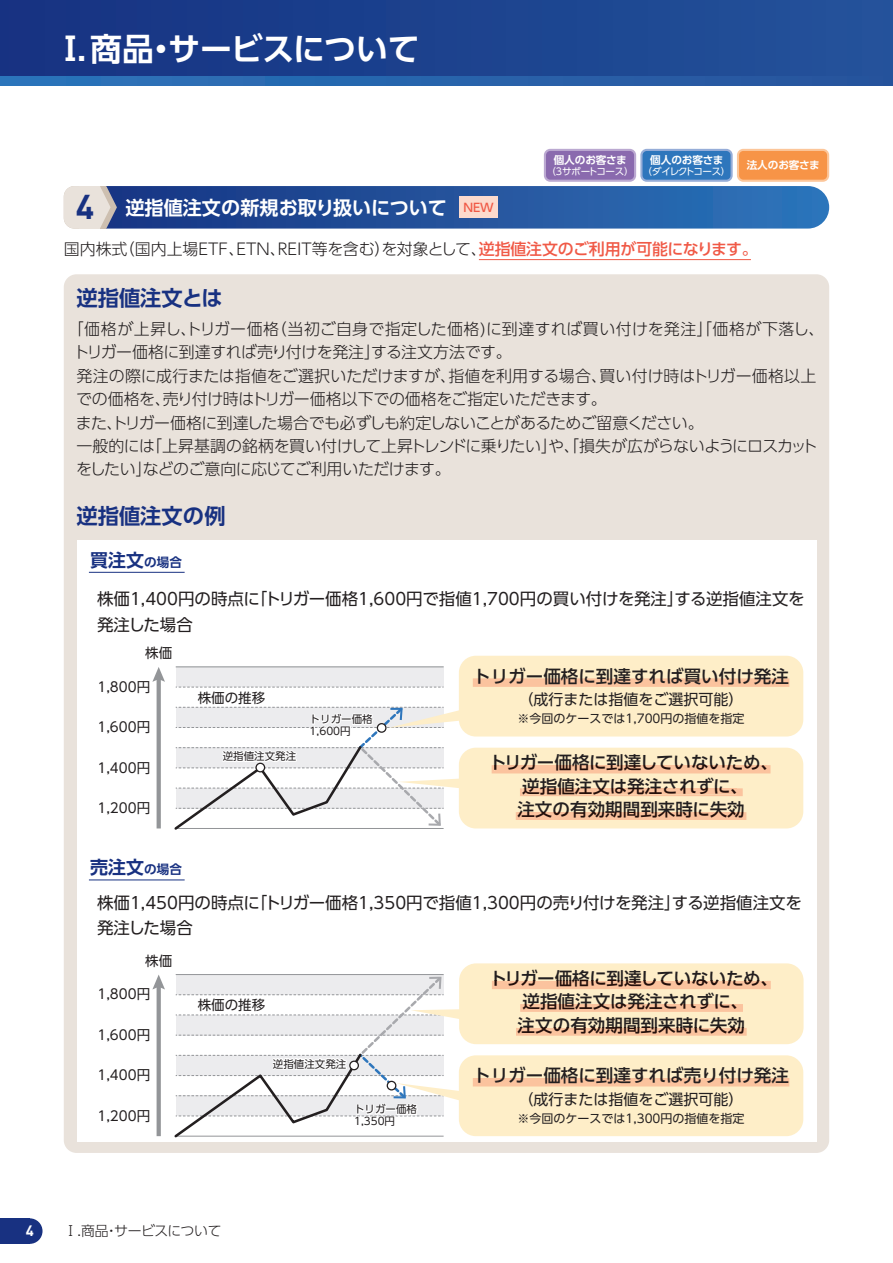
<style>
.page{position:relative;width:893px;height:1263px;background:#fff}
.page>*{position:absolute;margin:0;border:0;box-sizing:border-box;transform-origin:0 0}
.t1{font:700 31.95px "UD Shin Go Pro De";letter-spacing:-.01em;color:#fff}
.t2{font:700 21.3px "UD Shin Go Pro De";color:#183181}
.t3{font:700 19.2px "UD Shin Go Pro De";color:#fff}
.t4{font:700 18px "UD Shin Go Pro De";color:#183181}
.t5{font:500 17.55px/23.4px "UD Shin Go Pro";color:#231f20;text-align:center}
.t6{font:16.5px/25.5px "UD Shin Go Pro";color:#231f20}
.t7{font:300 15.9px/23.4px "UD Shin Go Pro";letter-spacing:-.02em;color:#231f20}
.t8{font:300 15.9px "UD Shin Go Pro";color:#231f20}
.t9{font:15px "UD Shin Go Pro";color:#231f20}
.t10{font:700 14.85px "DIN";color:#fff}
.t11{font:300 13.8px "UD Shin Go Pro";letter-spacing:-.02em;color:#231f20}
.t12{font:13.5px "UD Shin Go Pro";color:#231f20}
.t13{font:12px "UD Shin Go Pro";color:#231f20}
.t14{font:700 10.65px "UD Shin Go Pro De";letter-spacing:-.01em;color:#fff}
.t15{font:10.5px/12px "UD Shin Go Pro";color:#231f20}
.t16{font:9.6px "UD Shin Go Pro";letter-spacing:-.03em;color:#fff}
.t17{font:9.6px "UD Shin Go Pro";letter-spacing:-.12em;color:#fff}
.s1{font-family:"DIN";font-size:34.05px;color:#183181}
.s2{font-family:"UD Shin Go Pro";font-weight:500;font-size:11.7px;color:#f05946}
.s3{font-weight:500;color:#f05946}
.s4{font-size:12.6px}
</style>
<div class="page">
<div style="left:0;top:1218px;width:30px;height:26px;background:#183181"></div>
<div style="left:17px;top:1218px;width:26px;height:26px;background:#183181;border-radius:50%"></div>
<div style="left:0;top:0;width:893px;height:85px;background:linear-gradient(to right,#163383,#23539b)"></div>
<svg style="left:0;top:77px;width:893px;height:8px"></svg>
<div style="left:545px;top:150px;width:90px;height:31px;background:#8a6aae;border-radius:5px"></div>
<div style="left:544px;top:149px;width:92px;height:33px;border:2px solid #bba9d1;border-radius:5px"></div>
<div style="left:641px;top:150px;width:91px;height:31px;background:#2e76bc;border-radius:5px"></div>
<div style="left:640px;top:149px;width:93px;height:33px;border:2px solid #96add8;border-radius:5px"></div>
<div style="left:738px;top:150px;width:90px;height:31px;background:#f79447;border-radius:5px"></div>
<div style="left:737px;top:149px;width:92px;height:33px;border:2px solid #fcc69a;border-radius:5px"></div>
<hr style="left:479px;top:259px;width:272px;height:1px;background:#f05946">
<div style="left:64px;top:274px;width:765px;height:879px;background:#e9e2db;border-radius:13px"></div>
<div style="left:77px;top:541px;width:739px;height:601px;background:#fff"></div>
<div style="left:176px;top:667px;width:268px;height:20px;background:#ececee"></div>
<hr style="left:176px;top:666px;width:268px;height:1px;background:#939598">
<svg style="left:176px;top:687px;width:268px;height:1px"></svg>
<svg style="left:157px;top:682px;width:4px;height:146px"></svg>
<svg style="left:152px;top:667px;width:13px;height:15px"></svg>
<div style="left:459px;top:656px;width:344px;height:80px;background:#feeec8;border-radius:17px"></div>
<div style="left:473px;top:678px;width:316px;height:9px;background:#fbc39e"></div>
<div style="left:459px;top:748px;width:344px;height:80px;background:#feeec8;border-radius:17px"></div>
<svg style="left:492px;top:765px;width:278px;height:8px"></svg>
<div style="left:495px;top:765px;width:271px;height:6px;background:#fbc39e"></div>
<svg style="left:520px;top:788px;width:223px;height:8px"></svg>
<div style="left:523px;top:788px;width:213px;height:6px;background:#fbc39e"></div>
<svg style="left:516px;top:812px;width:230px;height:8px"></svg>
<div style="left:518px;top:812px;width:226px;height:6px;background:#fbc39e"></div>
<hr style="left:89px;top:572px;width:96px;height:1px;background:#183181">
<hr style="left:89px;top:880px;width:96px;height:1px;background:#183181">
<svg style="left:157px;top:989px;width:4px;height:147px"></svg>
<svg style="left:152px;top:975px;width:13px;height:14px"></svg>
<div style="left:459px;top:1055px;width:344px;height:81px;background:#feeec8;border-radius:17px"></div>
<div style="left:473px;top:1078px;width:316px;height:8px;background:#fbc39e"></div>
<div style="left:459px;top:963px;width:344px;height:81px;background:#feeec8;border-radius:17px"></div>
<svg style="left:492px;top:981px;width:279px;height:8px"></svg>
<div style="left:495px;top:981px;width:272px;height:6px;background:#fbc39e"></div>
<svg style="left:520px;top:1004px;width:223px;height:8px"></svg>
<div style="left:523px;top:1004px;width:214px;height:6px;background:#fbc39e"></div>
<svg style="left:516px;top:1028px;width:231px;height:8px"></svg>
<div style="left:518px;top:1028px;width:226px;height:5px;background:#fbc39e"></div>
<svg style="left:174px;top:974px;width:299px;height:164px"></svg>
<svg style="left:350px;top:1061px;width:8px;height:9px"></svg>
<div style="left:349px;top:1060px;width:10px;height:10px;border:1px solid #231f20;border-radius:50%"></div>
<svg style="left:174px;top:706px;width:298px;height:124px"></svg>
<div style="left:256px;top:763px;width:9px;height:9px;background:#fff;border-radius:50%"></div>
<div style="left:255px;top:763px;width:10px;height:9px;border:1px solid #231f20;border-radius:50%"></div>
<div style="left:68px;top:186px;width:761px;height:43px;background:linear-gradient(to right,#18317f,#2f76bb);border-radius:21px"></div>
<svg style="left:100px;top:186px;width:17px;height:43px"></svg>
<div style="left:64px;top:186px;width:36px;height:43px;background:#e9e2db;border-radius:11px"></div>
<div style="left:459px;top:197px;width:39px;height:21px;background:#fcdacd"></div>
<div style="left:79px;top:186px;width:21px;height:43px;background:#e9e2db"></div>
<h1 class="t1" style="left:54px;top:23px;width:367px">Ⅰ.商品・サービスについて</h1>
<p class="t3" style="left:76px;top:192px;width:419px"><span class="s1">4</span> 逆指値注文の新規お取り扱いについて <span class="s2">NEW</span></p>
<p class="t14" style="left:554px;top:151px;width:75px">個人のお客さま</p>
<p class="t16" style="left:546px;top:164px;width:89px">（3サポートコース）</p>
<p class="t14" style="left:650px;top:151px;width:75px">個人のお客さま</p>
<p class="t17" style="left:643px;top:164px;width:89px">（ダイレクトコース）</p>
<p class="t14" style="left:747px;top:157px;width:75px">法人のお客さま</p>
<p class="t8" style="left:64px;top:236px;width:695px">国内株式（国内上場ETF、ETN、REIT等を含む）を対象として、<span class="s3">逆指値注文のご利用が可能になります。</span></p>
<h2 class="t2" style="left:77px;top:280px;width:148px">逆指値注文とは</h2>
<p class="t7" style="left:74px;top:317px;width:752px;text-indent:-6px">「価格が上昇し、トリガー価格（当初ご自身で指定した価格)に到達すれば買い付けを発注」「価格が下落し、トリガー価格に到達すれば売り付けを発注」する注文方法です。<br>発注の際に成行または指値をご選択いただけますが、指値を利用する場合、買い付け時はトリガー価格以上での価格を、売り付け時はトリガー価格以下での価格をご指定いただきます。<br>また、トリガー価格に到達した場合でも必ずしも約定しないことがあるためご留意ください。<br>一般的には「上昇基調の銘柄を買い付けして上昇トレンドに乗りたい」や、「損失が広がらないようにロスカットをしたい」などのご意向に応じてご利用いただけます。</p>
<h2 class="t2" style="left:77px;top:498px;width:151px">逆指値注文の例</h2>
<p class="t4" style="left:90px;top:545px;width:93px">買注文<span class="s4">の場合</span></p>
<p class="t6" style="left:97px;top:586px;width:709px">株価1,400円の時点に「トリガー価格1,600円で指値1,700円の買い付けを発注」する逆指値注文を発注した場合</p>
<p class="t12" style="left:145px;top:642px;width:28px">株価</p>
<p class="t12" style="left:97px;top:676px;width:54px">1,800円</p>
<p class="t12" style="left:97px;top:716px;width:54px">1,600円</p>
<p class="t12" style="left:97px;top:756px;width:54px">1,400円</p>
<p class="t12" style="left:97px;top:797px;width:54px">1,200円</p>
<p class="t12" style="left:198px;top:686px;width:69px">株価の推移</p>
<p class="t15" style="left:223px;top:750px;width:75px">逆指値注文発注</p>
<p class="t15" style="left:310px;top:713px;width:64px">トリガー価格<br>1,600円</p>
<p class="t4" style="left:90px;top:853px;width:93px">売注文<span class="s4">の場合</span></p>
<p class="t5" style="left:473px;top:664px;width:317px">トリガー価格に到達すれば買い付け発注</p>
<p class="t9" style="left:519px;top:687px;width:226px">（成行または指値をご選択可能）</p>
<p class="t13" style="left:518px;top:709px;width:228px">※今回のケースでは1,700円の指値を指定</p>
<p class="t5" style="left:489px;top:750px;width:290px">トリガー価格に到達していないため、逆指値注文は発注されずに、<br>注文の有効期間到来時に失効</p>
<p class="t6" style="left:97px;top:889px;width:706px">株価1,450円の時点に「トリガー価格1,350円で指値1,300円の売り付けを発注」する逆指値注文を発注した場合</p>
<p class="t12" style="left:145px;top:950px;width:28px">株価</p>
<p class="t12" style="left:97px;top:983px;width:54px">1,800円</p>
<p class="t12" style="left:97px;top:1024px;width:54px">1,600円</p>
<p class="t12" style="left:97px;top:1064px;width:54px">1,400円</p>
<p class="t12" style="left:97px;top:1104px;width:54px">1,200円</p>
<p class="t12" style="left:198px;top:994px;width:69px">株価の推移</p>
<p class="t15" style="left:273px;top:1057px;width:75px">逆指値注文発注</p>
<p class="t15" style="left:354px;top:1103px;width:64px">トリガー価格<br>1,350円</p>
<p class="t10" style="left:26px;top:1221px;width:10px">4</p>
<p class="t11" style="left:64px;top:1220px;width:159px">Ⅰ.商品・サービスについて</p>
<p class="t5" style="left:490px;top:966px;width:290px">トリガー価格に到達していないため、逆指値注文は発注されずに、<br>注文の有効期間到来時に失効</p>
<p class="t5" style="left:473px;top:1063px;width:317px">トリガー価格に到達すれば売り付け発注</p>
<p class="t9" style="left:519px;top:1087px;width:226px">（成行または指値をご選択可能）</p>
<p class="t13" style="left:518px;top:1109px;width:228px">※今回のケースでは1,300円の指値を指定</p>
</div>
